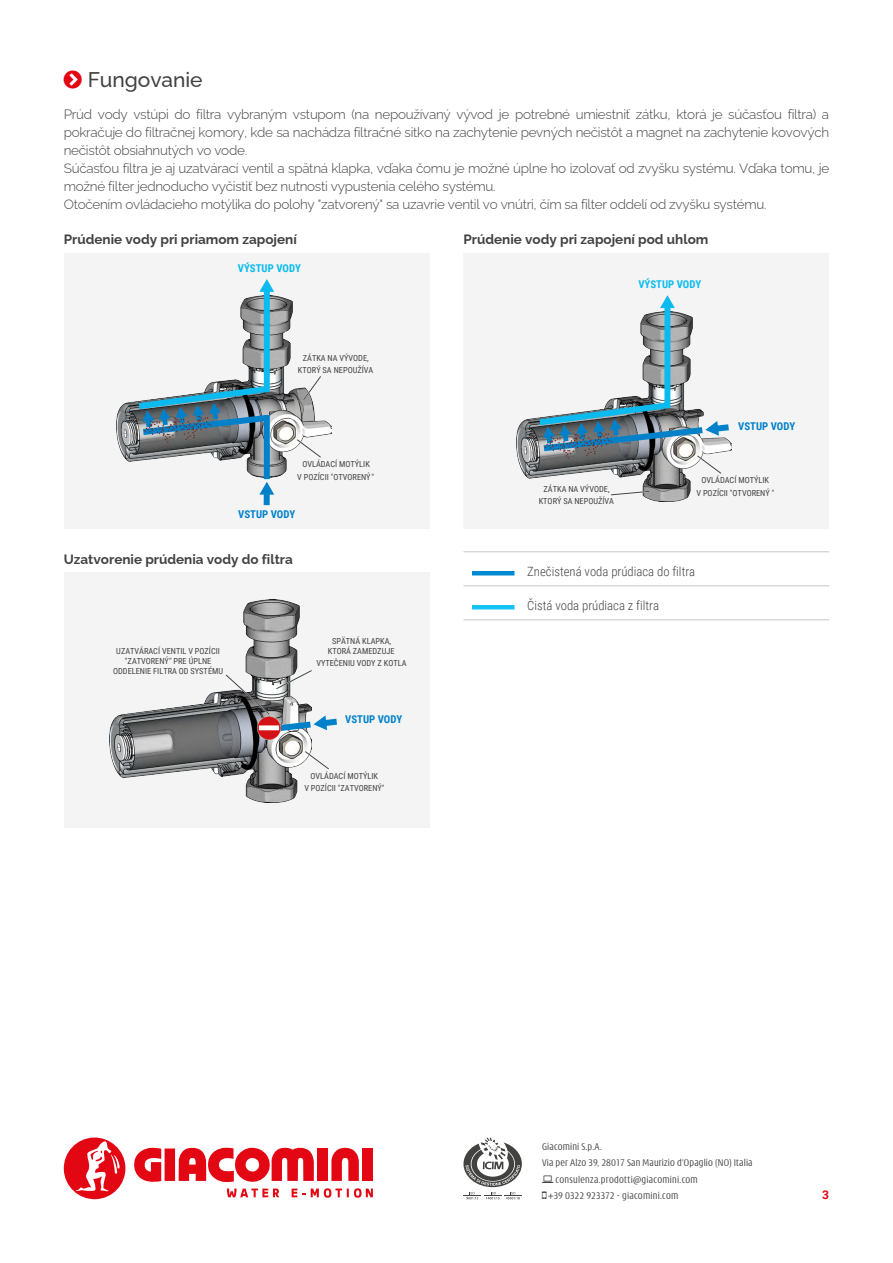
<style>
.page{position:relative;width:893px;height:1263px;background:#fff}
.page>*{position:absolute;margin:0;border:0;box-sizing:border-box;transform-origin:0 0}
.t1{font:500 21px "Raleway";letter-spacing:-.005em;color:#424241}
.t2{font:300 13.5px/18px "Raleway";letter-spacing:-.02em;color:#424241}
.t3{font:700 13.5px "Raleway";color:#424241}
.t4{font:300 12.75px "Roboto Condensed";color:#424241}
.t5{font:700 12px "Roboto";color:#e30613}
.t6{font:700 10.8px "Roboto Condensed";color:#0081c9}
.t7{font:700 10.8px "Roboto Condensed";color:#0bbbef}
.t8{font:300 condensed 10.5px "Modena";letter-spacing:.02em;color:#424241}
.t9{font:8.4px/12.5px "Roboto Condensed";color:#424241;text-align:center}
</style>
<div class="page">
<svg style="left:134px;top:1148px;width:27px;height:34px"></svg>
<div style="left:165px;top:1148px;width:10px;height:33px;background:#e30613"></div>
<div style="left:317px;top:1148px;width:11px;height:33px;background:#e30613"></div>
<svg style="left:331px;top:1147px;width:28px;height:34px"></svg>
<div style="left:362px;top:1148px;width:11px;height:33px;background:#e30613"></div>
<svg style="left:179px;top:1147px;width:135px;height:35px"></svg>
<svg style="left:292px;top:1188px;width:13px;height:9px"></svg>
<svg style="left:311px;top:1188px;width:62px;height:10px"></svg>
<svg style="left:227px;top:1188px;width:52px;height:9px"></svg>
<svg style="left:64px;top:1137px;width:62px;height:62px"></svg>
<svg style="left:463px;top:1137px;width:59px;height:62px"></svg>
<hr style="left:463px;top:551px;width:60px;height:1px;background:#c6c6c6">
<hr style="left:523px;top:551px;width:306px;height:1px;background:#c6c6c6">
<hr style="left:463px;top:585px;width:60px;height:1px;background:#c6c6c6">
<hr style="left:523px;top:585px;width:306px;height:1px;background:#c6c6c6">
<hr style="left:463px;top:619px;width:60px;height:1px;background:#c6c6c6">
<hr style="left:523px;top:619px;width:306px;height:1px;background:#c6c6c6">
<hr style="left:472px;top:571px;width:42px;height:4px;background:#0089d0">
<hr style="left:472px;top:605px;width:42px;height:4px;background:#16c1f3">
<div style="left:64px;top:253px;width:365px;height:276px;background:#f4f4f4"></div>
<img style="left:116px;top:296px;width:215px;height:184px">
<div style="left:264px;top:492px;width:6px;height:13px;background:#0081c9"></div>
<svg style="left:259px;top:482px;width:15px;height:13px"></svg>
<svg style="left:132px;top:279px;width:143px;height:164px"></svg>
<div style="left:264px;top:415px;width:6px;height:64px;background:#0081c9"></div>
<svg style="left:302px;top:375px;width:20px;height:26px"></svg>
<svg style="left:296px;top:438px;width:26px;height:21px"></svg>
<div style="left:463px;top:253px;width:366px;height:276px;background:#f4f4f4"></div>
<img style="left:517px;top:418px;width:174px;height:83px">
<svg style="left:610px;top:490px;width:40px;height:6px"></svg>
<svg style="left:533px;top:295px;width:199px;height:180px"></svg>
<div style="left:64px;top:573px;width:365px;height:255px;background:#f4f4f4"></div>
<img style="left:110px;top:599px;width:201px;height:204px">
<img style="left:258px;top:734px;width:22px;height:5px">
<svg style="left:225px;top:669px;width:112px;height:65px"></svg>
<svg style="left:304px;top:750px;width:25px;height:20px"></svg>
<h1 class="t1" style="left:88px;top:67px;width:116px">Fungovanie</h1>
<p class="t2" style="left:64px;top:104px;width:767px">Prúd vody vstúpi do filtra vybraným vstupom (na nepoužívaný vývod je potrebné umiestniť zátku, ktorá je súčasťou filtra) a pokračuje do filtračnej komory, kde sa nachádza filtračné sitko na zachytenie pevných nečistôt a magnet na zachytenie kovových nečistôt obsiahnutých vo vode.<br>Súčasťou filtra je aj uzatvárací ventil a spätná klapka, vďaka čomu je možné úplne ho izolovať od zvyšku systému. Vďaka tomu, je možné filter jednoducho vyčistiť bez nutnosti vypustenia celého systému.<br>Otočením ovládacieho motýlika do polohy "zatvorený" sa uzavrie ventil vo vnútri, čím sa filter oddelí od zvyšku systému.</p>
<p class="t3" style="left:64px;top:229px;width:235px">Prúdenie vody pri priamom zapojení</p>
<p class="t7" style="left:238px;top:260px;width:64px">VÝSTUP VODY</p>
<p class="t9" style="left:298px;top:351px;width:77px">ZÁTKA NA VÝVODE,<br>KTORÝ SA NEPOUŽÍVA</p>
<p class="t9" style="left:297px;top:457px;width:78px">OVLÁDACÍ MOTÝLIK<br>V POZÍCII "OTVORENÝ"</p>
<p class="t6" style="left:238px;top:506px;width:59px">VSTUP VODY</p>
<p class="t3" style="left:64px;top:548px;width:231px">Uzatvorenie prúdenia vody do filtra</p>
<p class="t9" style="left:113px;top:646px;width:112px;line-height:10.1px">UZATVÁRACÍ VENTIL V POZÍCII "ZATVORENÝ" PRE ÚPLNE<br>ODDELENIE FILTRA OD SYSTÉMU</p>
<p class="t9" style="left:328px;top:635px;width:68px;line-height:10.1px">SPÄTNÁ KLAPKA,<br>KTORÁ ZAMEDZUJE</p>
<p class="t9" style="left:316px;top:657px;width:92px">VYTEČENIU VODY Z KOTLA</p>
<p class="t6" style="left:345px;top:711px;width:59px">VSTUP VODY</p>
<p class="t9" style="left:304px;top:769px;width:82px">OVLÁDACÍ MOTÝLIK<br>V POZÍCII "ZATVORENÝ"</p>
<p class="t3" style="left:463px;top:229px;width:246px">Prúdenie vody pri zapojení pod uhlom</p>
<p class="t7" style="left:638px;top:277px;width:64px">VÝSTUP VODY</p>
<p class="t6" style="left:738px;top:419px;width:59px">VSTUP VODY</p>
<p class="t9" style="left:539px;top:482px;width:77px">ZÁTKA NA VÝVODE,<br>KTORÝ SA NEPOUŽÍVA</p>
<p class="t9" style="left:696px;top:474px;width:80px">OVLÁDACÍ MOTÝLIK<br>V POZÍCII "OTVORENÝ "</p>
<p class="t4" style="left:527px;top:563px;width:169px">Znečistená voda prúdiaca do filtra</p>
<p class="t4" style="left:527px;top:597px;width:133px">Čistá voda prúdiaca z filtra</p>
<p class="t8" style="left:542px;top:1141px;width:61px">Giacomini S.p.A.</p>
<p class="t8" style="left:542px;top:1158px;width:212px">Via per Alzo 39, 28017 San Maurizio d’Opaglio (NO) Italia</p>
<p class="t8" style="left:556px;top:1174px;width:144px">consulenza.prodotti@giacomini.com</p>
<p class="t8" style="left:549px;top:1191px;width:131px">+39 0322 923372 - giacomini.com</p>
<p class="t5" style="left:822px;top:1186px;width:8px">3</p>
</div>
